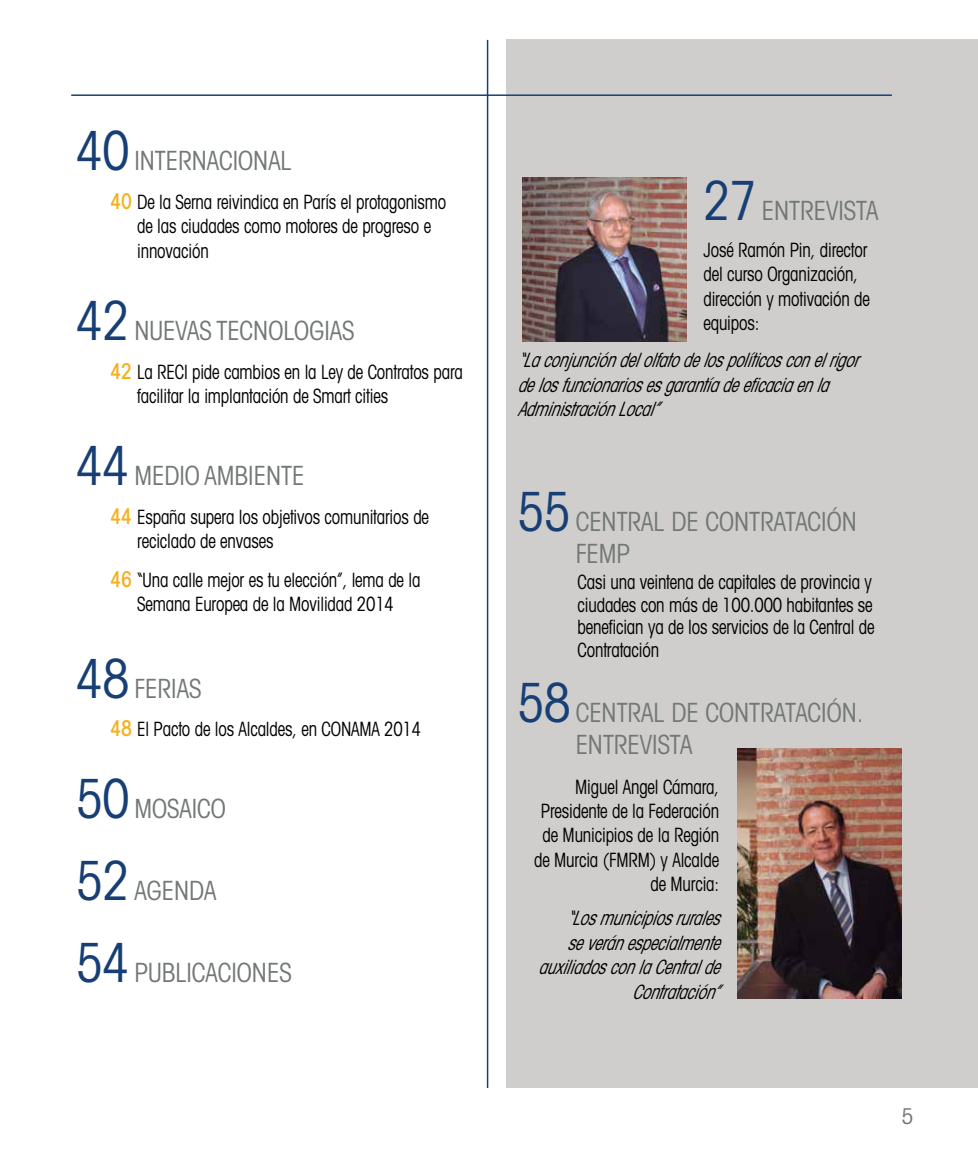
<style>
.page{position:relative;width:978px;height:1149px;background:#fff}
.page>*{position:absolute;margin:0;border:0;box-sizing:border-box;transform-origin:0 0}
.t1{font:condensed 26.4px/31.8px "Avant Garde";color:#727874;scale:.93 1}
.t2{font:condensed 21.75px "Avant Garde";color:#727874}
.t3{font:condensed 19.65px/24.3px "Avant Garde";letter-spacing:-.01em;color:#000;scale:.86 1}
.t4{font:italic condensed 19.65px/24.3px "Avant Garde";color:#000;scale:.86 1}
.s1{font-size:54px;color:#183f75}
.s2{font-weight:500;font-size:21.75px;color:#f6b01a}
</style>
<div class="page">
<div style="left:506px;top:40px;width:472px;height:1047px;background:#cfcecd"></div>
<hr style="left:71px;top:94px;width:821px;height:2px;background:#183f75">
<hr style="left:487px;top:40px;width:1px;height:1047px;background:#183f75">
<img style="left:737px;top:748px;width:164px;height:250px">
<img style="left:522px;top:177px;width:164px;height:164px">
<h1 class="t1" style="left:76px;top:144px;width:233px"><span class="s1">40</span> INTERNACIONAL</h1>
<p class="t3" style="left:137px;top:189px;width:361px;text-indent:-27px"><span class="s2">40</span> De la Serna reivindica en París el protagonismo de las ciudades como motores de progreso e innovación</p>
<h1 class="t1" style="left:76px;top:313px;width:301px"><span class="s1">42</span> NUEVAS TECNOLOGIAS</h1>
<p class="t3" style="left:137px;top:359px;width:380px;text-indent:-27px"><span class="s2">42</span> La RECI pide cambios en la Ley de Contratos para facilitar la implantación de Smart cities</p>
<h1 class="t1" style="left:76px;top:458px;width:247px"><span class="s1">44</span> MEDIO AMBIENTE</h1>
<p class="t3" style="left:137px;top:504px;width:341px;text-indent:-27px"><span class="s2">44</span> España supera los objetivos comunitarios de reciclado de envases</p>
<p class="t3" style="left:111px;top:567px;width:362px;text-align:center"><span class="s2">46</span> “Una calle mejor es tu elección”, lema de la<br>Semana Europea de la Movilidad 2014</p>
<h1 class="t1" style="left:76px;top:671px;width:136px"><span class="s1">48</span> FERIAS</h1>
<p class="t3" style="left:111px;top:716px;width:363px"><span class="s2">48</span> El Pacto de los Alcaldes, en CONAMA 2014</p>
<h1 class="t1" style="left:76px;top:792px;width:163px"><span class="s1">50</span> MOSAICO</h1>
<h1 class="t1" style="left:76px;top:873px;width:152px"><span class="s1">52</span> AGENDA</h1>
<h1 class="t1" style="left:76px;top:955px;width:233px"><span class="s1">54</span> PUBLICACIONES</h1>
<h1 class="t1" style="left:703px;top:194px;width:190px"><span class="s1">27</span> ENTREVISTA</h1>
<p class="t3" style="left:703px;top:237px;width:195px">José Ramón Pin, director del curso Organización, dirección y motivación de equipos:</p>
<p class="t4" style="left:517px;top:347px;width:407px">“Laconjuncióndelolfatodelospolíticosconelrigor delosfuncionariosesgarantíadeeficaciaenla<br>AdministraciónLocal”</p>
<h1 class="t1" style="left:576px;top:504px;width:304px;text-indent:-58px"><span class="s1">55</span> CENTRAL DE CONTRATACIÓN<br>FEMP</h1>
<p class="t3" style="left:578px;top:570px;width:347px;line-height:22.5px">Casi una veintena de capitales de provincia y ciudades con más de 100.000 habitantes se benefician ya de los servicios de la Central de Contratación</p>
<h1 class="t1" style="left:576px;top:695px;width:311px;text-indent:-58px"><span class="s1">58</span> CENTRAL DE CONTRATACIÓN.<br>ENTREVISTA</h1>
<p class="t3" style="left:534px;top:773px;width:217px;text-align:right">Miguel Angel Cámara,<br>Presidente de la Federación de Municipios de la Región de Murcia (FMRM) y Alcalde de Murcia:</p>
<p class="t4" style="left:538px;top:905px;width:222px;text-align:right">“Losmunicipiosrurales severánespecialmente auxiliadosconlaCentralde<br>Contratación”</p>
<p class="t2" style="left:901px;top:1101px;width:14px">5</p>
</div>
